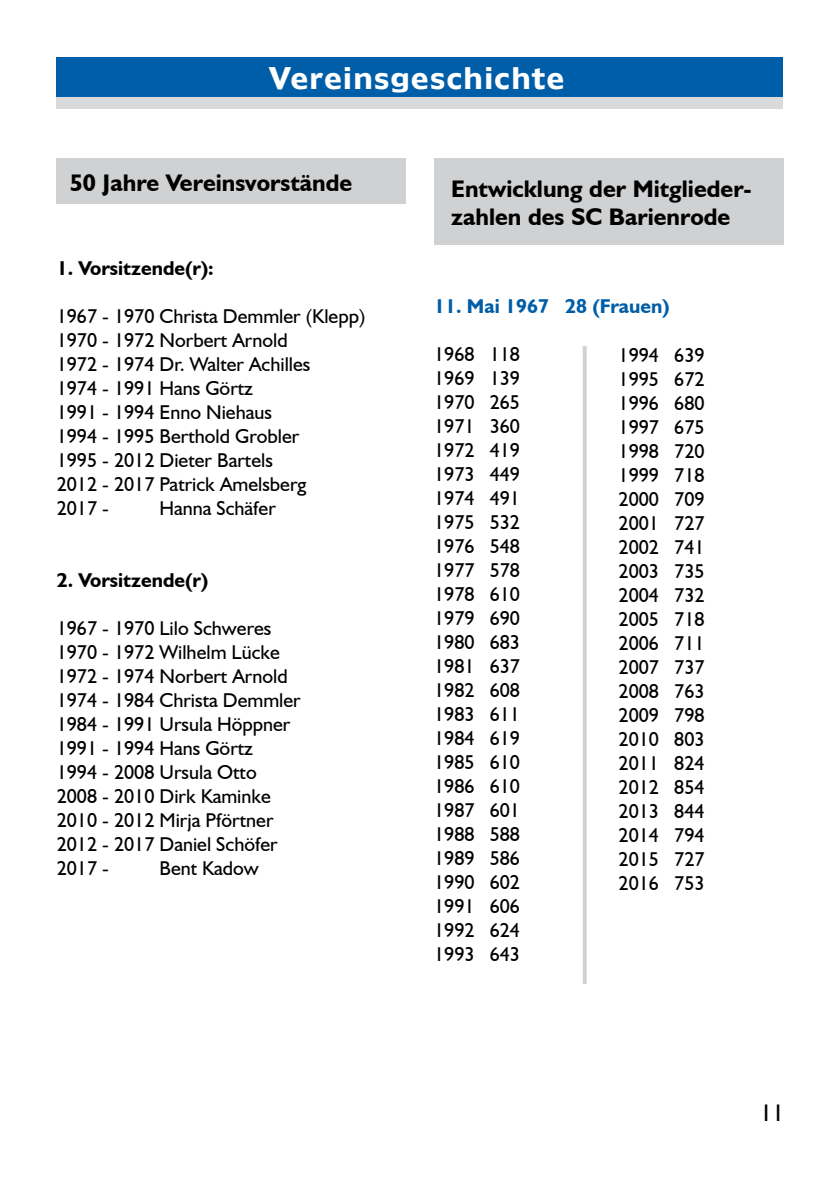
<style>
.page{position:relative;width:840px;height:1191px;background:#fff}
.page>*{position:absolute;margin:0;border:0;box-sizing:border-box;transform-origin:0 0}
.t1{font:28px "Humanist 970 BT Bold C";color:#fff;scale:.95 1}
.t2{font:700 24px/28px "Humanist 521 BT";color:#000}
.t3{font:24px "Humanist 521 BT";color:#000}
.t4{font:20px/24px "Humanist 521 BT";color:#000}
.t5{font:700 20px "Humanist 521 BT";color:#000}
.t6{font:700 20px "Humanist 521 BT";color:#005ea8}
</style>
<div class="page">
<div style="left:57px;top:98px;width:725px;height:11px;background:#d9dadb"></div>
<div style="left:57px;top:57px;width:725px;height:39px;background:#005ea8"></div>
<svg style="left:582px;top:346px;width:4px;height:638px;fill:#d0d1d2"></svg>
<div style="left:57px;top:159px;width:348px;height:45px;background:#d0d1d2"></div>
<div style="left:434px;top:159px;width:348px;height:86px;background:#d0d1d2"></div>
<h1 class="t1" style="left:268px;top:59px;width:313px">Vereinsgeschichte</h1>
<p class="t2" style="left:70px;top:168px;width:284px">50 Jahre Vereinsvorstände</p>
<p class="t2" style="left:451px;top:174px;width:302px">Entwicklung der Mitglieder&shy;zahlen des SC Barienrode</p>
<p class="t5" style="left:57px;top:256px;width:158px">1. Vorsitzende(r):</p>
<p class="t4" style="left:57px;top:304px;width:310px">1967 - 1970 Christa Demmler (Klepp)<br>1970 - 1972 Norbert Arnold<br>1972 - 1974 Dr. Walter Achilles<br>1974 - 1991 Hans Görtz<br>1991 - 1994 Enno Niehaus<br>1994 - 1995 Berthold Grobler<br>1995 - 2012 Dieter Bartels<br>2012 - 2017 Patrick Amelsberg<br>2017 -</p>
<p class="t4" style="left:159px;top:496px;width:118px">Hanna Schäfer</p>
<p class="t5" style="left:57px;top:568px;width:153px">2. Vorsitzende(r)</p>
<p class="t4" style="left:57px;top:616px;width:245px">1967 - 1970 Lilo Schweres<br>1970 - 1972 Wilhelm Lücke<br>1972 - 1974 Norbert Arnold<br>1974 - 1984 Christa Demmler<br>1984 - 1991 Ursula Höppner<br>1991 - 1994 Hans Görtz<br>1994 - 2008 Ursula Otto<br>2008 - 2010 Dirk Kaminke<br>2010 - 2012 Mirja Pförtner<br>2012 - 2017 Daniel Schöfer<br>2017 -</p>
<p class="t4" style="left:159px;top:856px;width:101px">Bent Kadow</p>
<p class="t6" style="left:434px;top:293px;width:237px">11. Mai 1967 28 (Frauen)</p>
<p class="t4" style="left:434px;top:342px;width:87px;text-align:justify">1968 118<br>1969 139<br>1970 265<br>1971 360<br>1972 419<br>1973 449<br>1974 491<br>1975 532<br>1976 548<br>1977 578<br>1978 610<br>1979 690<br>1980 683<br>1981 637<br>1982 608<br>1983 611<br>1984 619<br>1985 610<br>1986 610<br>1987 601<br>1988 588<br>1989 586<br>1990 602<br>1991 606<br>1992 624<br>1993 643</p>
<p class="t4" style="left:618px;top:343px;width:87px;text-align:justify">1994 639<br>1995 672<br>1996 680<br>1997 675<br>1998 720<br>1999 718<br>2000 709<br>2001 727<br>2002 741<br>2003 735<br>2004 732<br>2005 718<br>2006 711<br>2007 737<br>2008 763<br>2009 798<br>2010 803<br>2011 824<br>2012 854<br>2013 844<br>2014 794<br>2015 727<br>2016 753</p>
<p class="t3" style="left:759px;top:1098px;width:26px">11</p>
</div>
